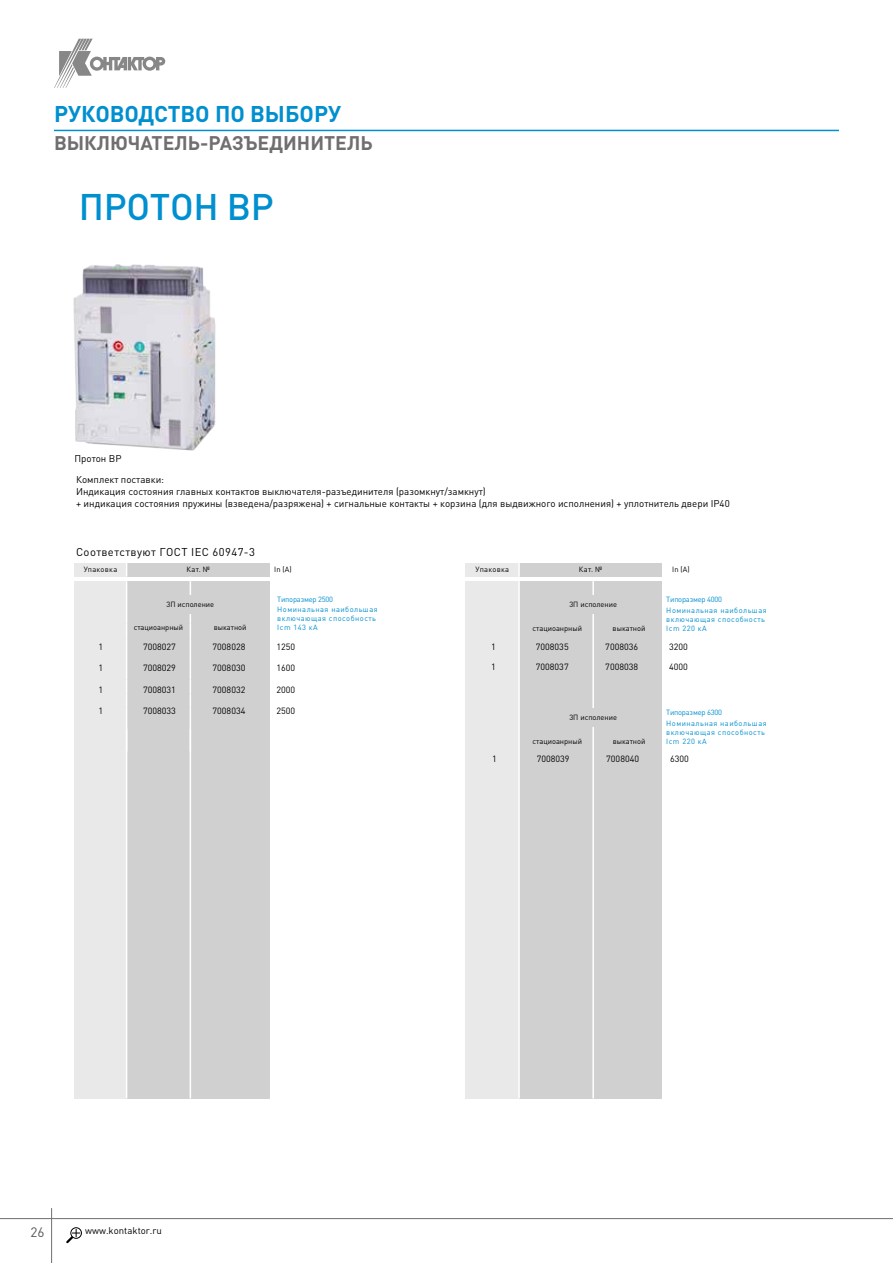
<style>
.page{position:relative;width:893px;height:1263px;background:#fff}
.page>*{position:absolute;margin:0;border:0;box-sizing:border-box;transform-origin:0 0}
.t1{font:500 36.6px "DIN Pro";letter-spacing:-.01em;color:#008fcf}
.t2{font:700 22.5px "DIN Pro";color:#008fcf}
.t3{font:700 19.5px "DIN Pro";color:#706f6f}
.t4{font:13.5px "DIN Pro";color:#575756}
.t5{font:11.25px "DIN Pro";letter-spacing:.035em;color:#000}
.t6{font:9.75px/11.7px "DIN Pro";color:#000}
.t7{font:9.6px "DIN Pro";color:#000}
.t8{font:9px "DIN Pro";color:#000}
.t9{font:7.5px/9px "DIN Pro";letter-spacing:.06em;color:#008fcf}
.t10{font:7.5px "DIN Pro";color:#000}
.t11{font:7.5px "DIN Pro";letter-spacing:.035em;color:#000}
</style>
<div class="page">
<svg style="left:54px;top:39px;width:111px;height:49px"></svg>
<div style="left:71px;top:1227px;width:11px;height:11px;border:1px solid #000;border-radius:50%"></div>
<svg style="left:66px;top:1229px;width:14px;height:15px"></svg>
<hr style="left:51px;top:1208px;width:1px;height:55px;background:#706f6f">
<hr style="left:0;top:1218px;width:893px;height:1px;background:#706f6f">
<div style="left:74px;top:581px;width:53px;height:517px;background:#e9e9e9"></div>
<div style="left:466px;top:581px;width:53px;height:517px;background:#e9e9e9"></div>
<div style="left:466px;top:563px;width:53px;height:14px;background:#e9e9e9"></div>
<div style="left:74px;top:563px;width:53px;height:14px;background:#e9e9e9"></div>
<div style="left:190px;top:581px;width:80px;height:517px;background:#d0d0d0"></div>
<div style="left:127px;top:581px;width:63px;height:517px;background:#d0d0d0"></div>
<div style="left:593px;top:581px;width:69px;height:517px;background:#d0d0d0"></div>
<div style="left:519px;top:581px;width:74px;height:517px;background:#d0d0d0"></div>
<div style="left:519px;top:563px;width:143px;height:14px;background:#d0d0d0"></div>
<div style="left:127px;top:563px;width:143px;height:14px;background:#d0d0d0"></div>
<hr style="left:592px;top:581px;width:2px;height:517px;background:#fff">
<hr style="left:126px;top:729px;width:1px;height:369px;background:#fff">
<hr style="left:190px;top:729px;width:1px;height:369px;background:#fff">
<svg style="left:518px;top:563px;width:2px;height:14px"></svg>
<hr style="left:518px;top:581px;width:2px;height:517px;background:#fff">
<svg style="left:126px;top:563px;width:1px;height:166px"></svg>
<svg style="left:190px;top:581px;width:1px;height:148px"></svg>
<div style="left:552px;top:709px;width:82px;height:18px;background:#d0d0d0"></div>
<div style="left:552px;top:595px;width:82px;height:18px;background:#d0d0d0"></div>
<div style="left:150px;top:595px;width:81px;height:18px;background:#d0d0d0"></div>
<img style="left:73px;top:264px;width:143px;height:187px">
<hr style="left:54px;top:130px;width:785px;height:1px;background:#008fcf">
<h2 class="t2" style="left:54px;top:95px;width:289px">РУКОВОДСТВО ПО ВЫБОРУ</h2>
<h3 class="t3" style="left:54px;top:127px;width:320px">ВЫКЛЮЧАТЕЛЬ-РАЗЪЕДИНИТЕЛЬ</h3>
<h1 class="t1" style="left:79px;top:177px;width:196px">ПРОТОН ВР</h1>
<p class="t6" style="left:74px;top:451px;width:49px">Протон ВР</p>
<p class="t6" style="left:76px;top:473px;width:655px">Комплект поставки:<br>Индикация состояния главных контактов выключателя-разъединителя (разомкнут/замкнут)<br>+ индикация состояния пружины (взведена/разряжена) + сигнальные контакты + корзина (для выдвижного исполнения) + уплотнитель двери IP40</p>
<p class="t5" style="left:76px;top:543px;width:180px">Соответствуют ГОСТ IEC 60947-3</p>
<p class="t11" style="left:84px;top:564px;width:35px">Упаковка</p>
<p class="t10" style="left:187px;top:564px;width:25px">Кат. №</p>
<p class="t10" style="left:274px;top:564px;width:19px">In (A)</p>
<p class="t11" style="left:476px;top:564px;width:35px">Упаковка</p>
<p class="t10" style="left:579px;top:564px;width:25px">Кат. №</p>
<p class="t10" style="left:672px;top:564px;width:19px">In (A)</p>
<p class="t9" style="left:277px;top:593px;width:102px;line-height:10.2px">Типоразмер 2500<br>Номинальная наибольшая</p>
<p class="t9" style="left:277px;top:613px;width:100px">включающая способность<br>Icm 143 кА</p>
<p class="t10" style="left:166px;top:598px;width:49px">3П исполение</p>
<p class="t10" style="left:569px;top:598px;width:49px">3П исполение</p>
<p class="t10" style="left:134px;top:621px;width:51px">стациоанрный</p>
<p class="t10" style="left:214px;top:621px;width:34px">выкатной</p>
<p class="t10" style="left:533px;top:622px;width:51px">стациоанрный</p>
<p class="t10" style="left:613px;top:622px;width:34px">выкатной</p>
<p class="t9" style="left:666px;top:593px;width:102px;line-height:10.8px">Типоразмер 4000<br>Номинальная наибольшая</p>
<p class="t9" style="left:666px;top:614px;width:100px">включающая способность<br>Icm 220 кА</p>
<p class="t8" style="left:99px;top:640px;width:6px">1</p>
<p class="t8" style="left:143px;top:640px;width:34px">7008027</p>
<p class="t8" style="left:213px;top:640px;width:34px">7008028</p>
<p class="t8" style="left:276px;top:640px;width:20px">1250</p>
<p class="t8" style="left:99px;top:661px;width:6px">1</p>
<p class="t8" style="left:143px;top:661px;width:34px">7008029</p>
<p class="t8" style="left:213px;top:661px;width:34px">7008030</p>
<p class="t8" style="left:276px;top:661px;width:20px">1600</p>
<p class="t8" style="left:99px;top:682px;width:6px">1</p>
<p class="t8" style="left:143px;top:682px;width:34px">7008031</p>
<p class="t8" style="left:213px;top:682px;width:34px">7008032</p>
<p class="t8" style="left:276px;top:682px;width:20px">2000</p>
<p class="t8" style="left:99px;top:704px;width:6px">1</p>
<p class="t8" style="left:143px;top:704px;width:34px">7008033</p>
<p class="t8" style="left:213px;top:704px;width:34px">7008034</p>
<p class="t8" style="left:276px;top:704px;width:20px">2500</p>
<h3 class="t4" style="left:31px;top:1222px;width:16px">26</h3>
<p class="t7" style="left:85px;top:1223px;width:78px">www.kontaktor.ru</p>
<p class="t8" style="left:491px;top:640px;width:6px">1</p>
<p class="t8" style="left:536px;top:640px;width:34px">7008035</p>
<p class="t8" style="left:605px;top:640px;width:34px">7008036</p>
<p class="t8" style="left:669px;top:640px;width:20px">3200</p>
<p class="t8" style="left:491px;top:660px;width:6px">1</p>
<p class="t8" style="left:536px;top:660px;width:34px">7008037</p>
<p class="t8" style="left:605px;top:660px;width:34px">7008038</p>
<p class="t8" style="left:669px;top:660px;width:20px">4000</p>
<p class="t10" style="left:569px;top:711px;width:49px">3П исполение</p>
<p class="t10" style="left:533px;top:735px;width:51px">стациоанрный</p>
<p class="t10" style="left:613px;top:735px;width:34px">выкатной</p>
<p class="t9" style="left:666px;top:706px;width:102px;line-height:10.8px">Типоразмер 6300<br>Номинальная наибольшая</p>
<p class="t9" style="left:666px;top:727px;width:100px">включающая способность<br>Icm 220 кА</p>
<p class="t8" style="left:492px;top:752px;width:6px">1</p>
<p class="t8" style="left:537px;top:752px;width:34px">7008039</p>
<p class="t8" style="left:606px;top:752px;width:34px">7008040</p>
<p class="t8" style="left:670px;top:752px;width:20px">6300</p>
</div>
